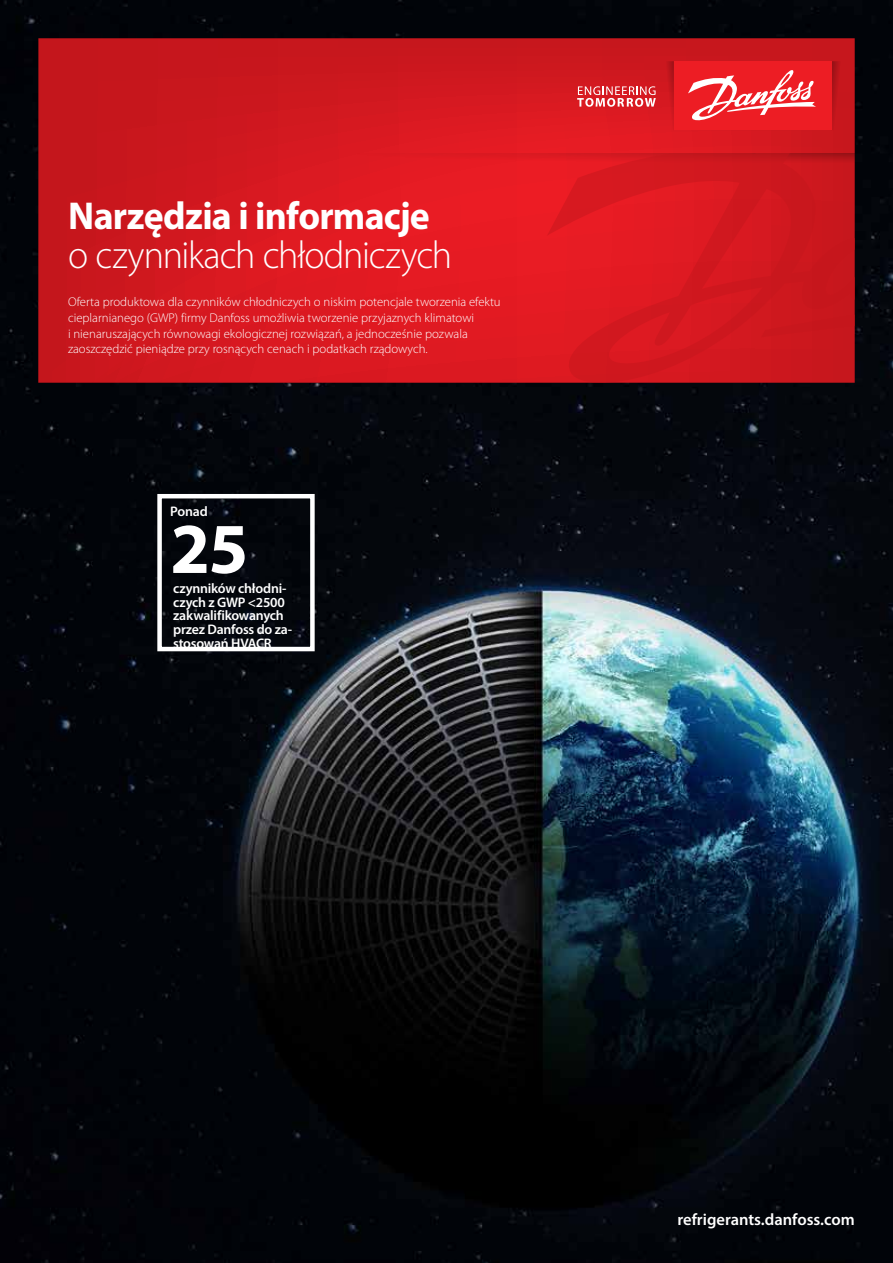
<style>
.page{position:relative;width:893px;height:1263px;background:#fff}
.page>*{position:absolute;margin:0;border:0;box-sizing:border-box;transform-origin:0 0}
.t1{font:700 72px "Myriad Pro";color:#fff}
.t2{font:300 39px "Myriad Pro";letter-spacing:-.03em;color:#fff}
.t3{font:700 39px "Myriad Pro";letter-spacing:-.02em;color:#fff}
.t4{font:600 16.5px "Myriad Pro";color:#fff}
.t5{font:600 13.8px/13.8px "Myriad Pro";letter-spacing:-.015em;color:#fff}
.t6{font:300 12.75px/15.8px "Myriad Pro";color:#fff}
</style>
<div class="page">
<img style="left:0;top:0;width:893px;height:1263px">
<div style="left:157px;top:494px;width:158px;height:157px;border:4px solid #fff"></div>
<svg style="left:38px;top:38px;width:817px;height:345px;background:#d4181f"></svg>
<svg style="left:832px;top:61px;width:12px;height:69px"></svg>
<div style="left:358px;top:153px;width:497px;height:13px;background:#e11a22"></div>
<div style="left:674px;top:61px;width:158px;height:69px;background:#ed1d24"></div>
<svg style="left:577px;top:61px;width:97px;height:69px;background:#d82c32"></svg>
<svg style="left:688px;top:70px;width:128px;height:51px"></svg>
<svg style="left:547px;top:153px;width:308px;height:230px;background:#d4181f"></svg>
<h2 class="t3" style="left:68px;top:190px;width:363px">Narzędzia i informacje</h2>
<h2 class="t2" style="left:68px;top:231px;width:385px">o czynnikach chłodniczych</h2>
<p class="t6" style="left:68px;top:294px;width:434px">Oferta produktowa dla czynników chłodniczych o niskim potencjale tworzenia efektu cieplarnianego (GWP) firmy Danfoss umożliwia tworzenie przyjaznych klimatowi<br>i nienaruszających równowagi ekologicznej rozwiązań, a jednocześnie pozwala zaoszczędzić pieniądze przy rosnących cenach i podatkach rządowych.</p>
<p class="t5" style="left:170px;top:505px;width:39px">Ponad</p>
<h1 class="t1" style="left:170px;top:502px;width:80px">25</h1>
<p class="t5" style="left:173px;top:581px;width:121px">czynników chłodni&shy;czych z GWP &lt;2500 zakwalifikowanych przez Danfoss do za&shy;stosowań HVACR</p>
<p class="t4" style="left:677px;top:1209px;width:179px">refrigerants.danfoss.com</p>
</div>
